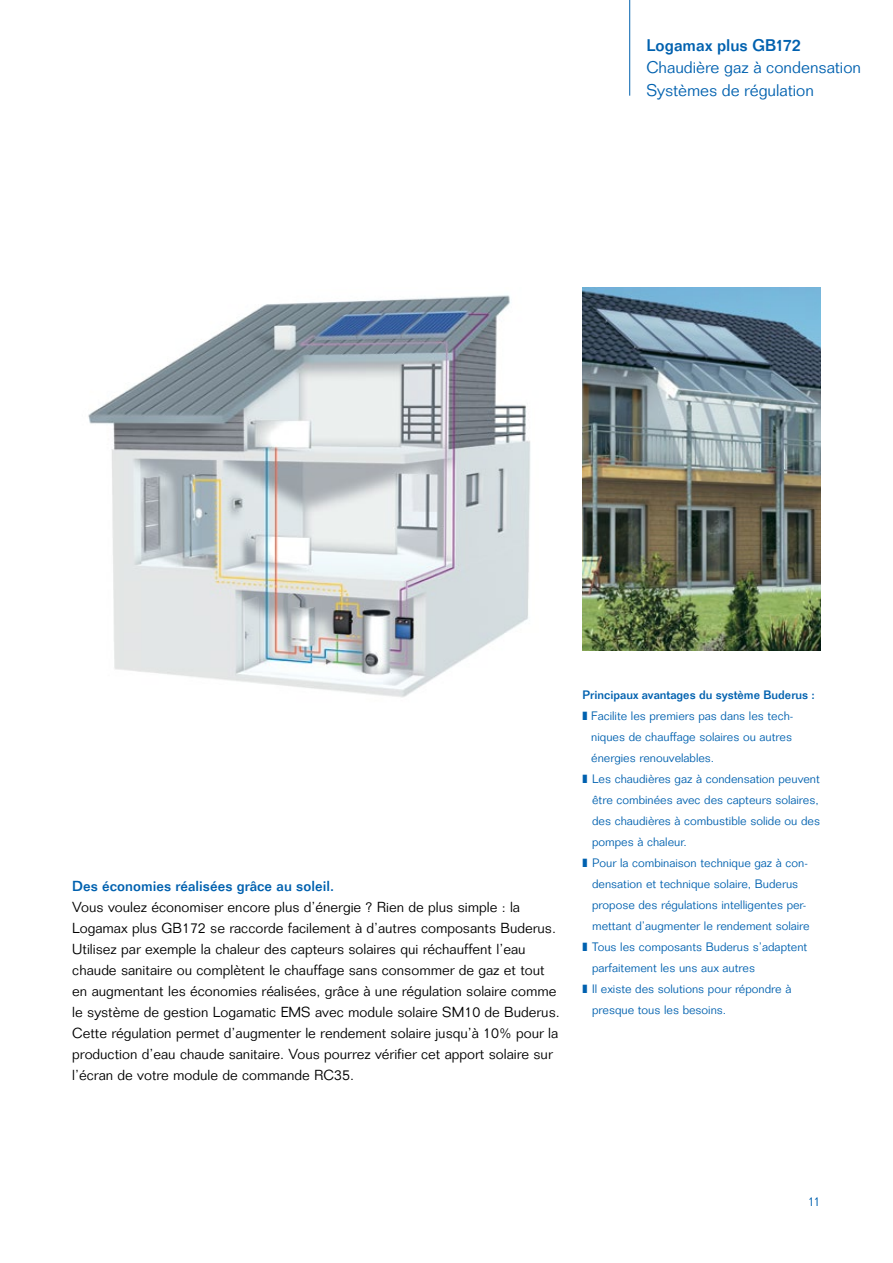
<style>
.page{position:relative;width:893px;height:1263px;background:#fff}
.page>*{position:absolute;margin:0;border:0;box-sizing:border-box;transform-origin:0 0}
.t1{font:300 16.5px/22.5px "Folio";color:#0061af}
.t2{font:500 16.5px "Folio";color:#0061af}
.t3{font:300 14.25px/21px "Folio";color:#000}
.t4{font:500 14.25px "Folio";color:#0061af}
.t5{font:300 12.75px "Folio";color:#0061af}
.t6{font:300 12px "Folio";color:#0061af}
.t7{font:500 12px "Folio";color:#0061af}
</style>
<div class="page">
<img style="left:88px;top:295px;width:442px;height:403px">
<img style="left:583px;top:287px;width:238px;height:364px">
<hr style="left:629px;top:0;width:1px;height:96px;background:#0061af">
<p class="t2" style="left:646px;top:35px;width:156px">Logamax plus GB172</p>
<p class="t1" style="left:646px;top:56px;width:216px">Chaudière gaz à condensation<br>Systèmes de régulation</p>
<p class="t4" style="left:72px;top:878px;width:263px">Des économies réalisées grâce au soleil.</p>
<p class="t3" style="left:72px;top:897px;width:489px">Vous voulez économiser encore plus d’énergie ? Rien de plus simple : la Logamax plus GB172 se raccorde facilement à d’autres composants Buderus.<br>Utilisez par exemple la chaleur des capteurs solaires qui réchauffent l’eau chaude sanitaire ou complètent le chauffage sans consommer de gaz et tout en augmentant les économies réalisées, grâce à une régulation solaire comme le système de gestion Logamatic EMS avec module solaire SM10 de Buderus.<br>Cette régulation permet d’augmenter le rendement solaire jusqu’à 10% pour la production d’eau chaude sanitaire. Vous pourrez vérifier cet apport solaire sur l’écran de votre module de commande RC35.</p>
<p class="t7" style="left:583px;top:687px;width:234px">Principaux avantages du système Buderus :</p>
<p class="t6" style="left:583px;top:708px;width:212px">❚ Facilite les premiers pas dans les tech-</p>
<p class="t6" style="left:591px;top:729px;width:202px">niques de chauffage solaires ou autres</p>
<p class="t6" style="left:591px;top:750px;width:125px">énergies renouvelables.</p>
<p class="t6" style="left:583px;top:771px;width:239px">❚ Les chaudières gaz à condensation peuvent</p>
<p class="t6" style="left:592px;top:792px;width:228px">être combinées avec des capteurs solaires,</p>
<p class="t6" style="left:592px;top:813px;width:229px">des chaudières à combustible solide ou des</p>
<p class="t6" style="left:592px;top:834px;width:96px">pompes à chaleur.</p>
<p class="t6" style="left:583px;top:855px;width:227px">❚ Pour la combinaison technique gaz à con-</p>
<p class="t6" style="left:592px;top:876px;width:208px">densation et technique solaire, Buderus</p>
<p class="t6" style="left:592px;top:897px;width:216px">propose des régulations intelligentes per-</p>
<p class="t6" style="left:592px;top:918px;width:219px">mettant d’augmenter le rendement solaire</p>
<p class="t6" style="left:583px;top:939px;width:226px">❚ Tous les composants Buderus s’adaptent</p>
<p class="t6" style="left:592px;top:960px;width:164px">parfaitement les uns aux autres</p>
<p class="t6" style="left:583px;top:981px;width:210px">❚ Il existe des solutions pour répondre à</p>
<p class="t6" style="left:592px;top:1002px;width:136px">presque tous les besoins.</p>
<p class="t5" style="left:808px;top:1193px;width:14px">11</p>
</div>
